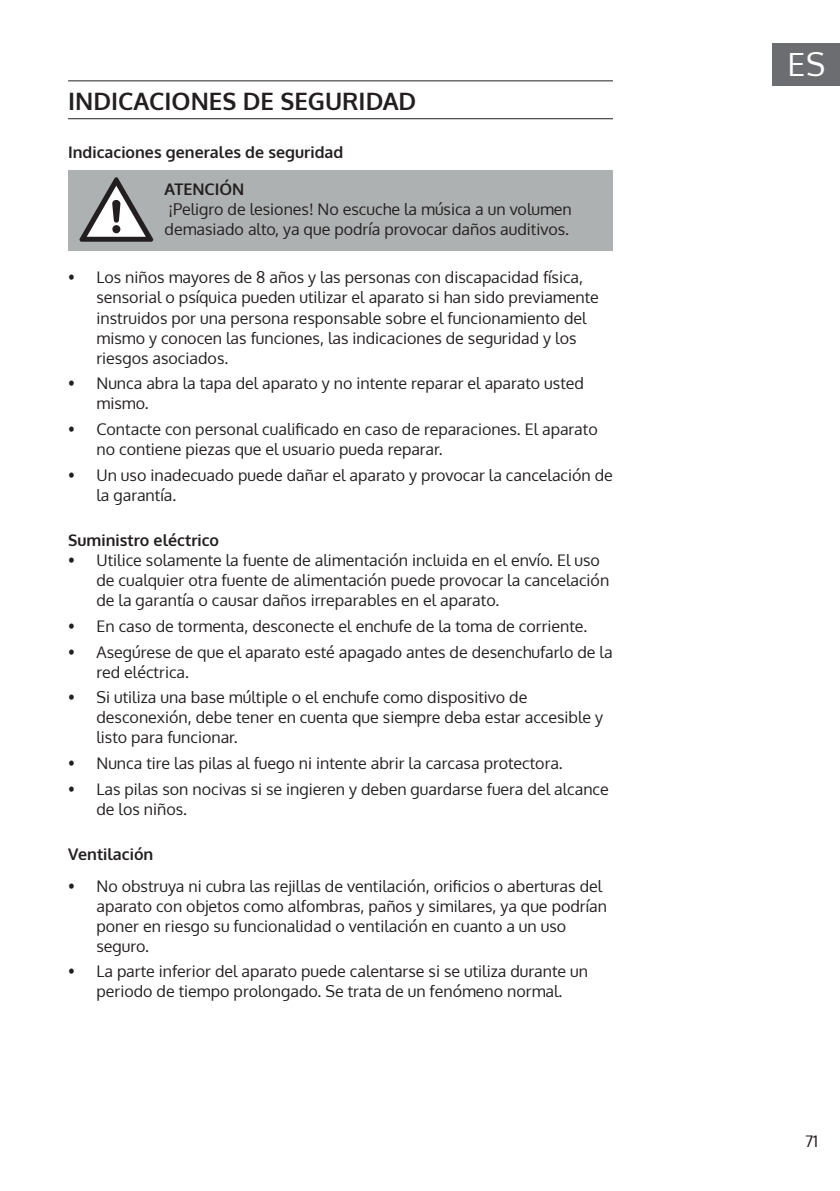
<style>
.page{position:relative;width:840px;height:1191px;background:#fff}
.page>*{position:absolute;margin:0;border:0;box-sizing:border-box;transform-origin:0 0}
.t1{font:32px "Oxygen";color:#fff}
.Super_Headline{font:700 24px "Oxygen";color:#231f20}
.Base_Text_HINWEIS_gr{font:16px/20px "Oxygen";color:#231f20}
.Headline{font:700 16px "Oxygen";color:#231f20}
.Base_Text{font:700 16px "Oxygen";color:#231f20}
.s1{font-weight:700}
</style>
<div class="page">
<div style="left:772px;top:43px;width:67px;height:42px;background:#6c6d70"></div>
<hr style="left:68px;top:80px;width:544px;height:1px;background:#231f20">
<hr style="left:68px;top:118px;width:544px;height:1px;background:#231f20">
<div style="left:68px;top:170px;width:544px;height:80px;background:#aeb1b1"></div>
<svg style="left:79px;top:177px;width:74px;height:65px"></svg>
<p class="Super_Headline" style="left:68px;top:86px;width:349px">INDICACIONES DE SEGURIDAD</p>
<p class="Headline" style="left:68px;top:142px;width:276px">Indicaciones generales de seguridad</p>
<p class="Base_Text_HINWEIS_gr" style="left:164px;top:179px;width:408px"><span class="s1">ATENCIÓN<br></span>¡Peligro de lesiones! No escuche la música a un volumen demasiado alto, ya que podría provocar daños auditivos.</p>
<p class="Base_Text_HINWEIS_gr" style="left:96px;top:268px;width:503px;text-indent:-28px">• Los niños mayores de 8 años y las personas con discapacidad física, sensorial o psíquica pueden utilizar el aparato si han sido previamente instruidos por una persona responsable sobre el funcionamiento del mismo y conocen las funciones, las indicaciones de seguridad y los riesgos asociados.</p>
<p class="Base_Text_HINWEIS_gr" style="left:96px;top:373px;width:488px;text-indent:-28px">• Nunca abra la tapa del aparato y no intente reparar el aparato usted mismo.</p>
<p class="Base_Text_HINWEIS_gr" style="left:96px;top:419px;width:502px;text-indent:-28px">• Contacte con personal cualificado en caso de reparaciones. El aparato no contiene piezas que el usuario pueda reparar.</p>
<p class="Base_Text_HINWEIS_gr" style="left:96px;top:465px;width:517px;text-indent:-28px">• Un uso inadecuado puede dañar el aparato y provocar la cancelación de la garantía.</p>
<p class="Base_Text" style="left:68px;top:530px;width:152px">Suministro eléctrico</p>
<p class="Base_Text_HINWEIS_gr" style="left:96px;top:550px;width:514px;text-indent:-28px">• Utilice solamente la fuente de alimentación incluida en el envío. El uso de cualquier otra fuente de alimentación puede provocar la cancelación de la garantía o causar daños irreparables en el aparato.</p>
<p class="Base_Text_HINWEIS_gr" style="left:68px;top:616px;width:520px">• En caso de tormenta, desconecte el enchufe de la toma de corriente.</p>
<p class="Base_Text_HINWEIS_gr" style="left:96px;top:642px;width:517px;text-indent:-28px">• Asegúrese de que el aparato esté apagado antes de desenchufarlo de la red eléctrica.</p>
<p class="Base_Text_HINWEIS_gr" style="left:96px;top:687px;width:508px;text-indent:-28px">• Si utiliza una base múltiple o el enchufe como dispositivo de desconexión, debe tener en cuenta que siempre deba estar accesible y listo para funcionar.</p>
<p class="Base_Text_HINWEIS_gr" style="left:68px;top:753px;width:496px">• Nunca tire las pilas al fuego ni intente abrir la carcasa protectora.</p>
<p class="Base_Text_HINWEIS_gr" style="left:96px;top:779px;width:513px;text-indent:-28px">• Las pilas son nocivas si se ingieren y deben guardarse fuera del alcance de los niños.</p>
<p class="Headline" style="left:68px;top:844px;width:87px">Ventilación</p>
<p class="Base_Text_HINWEIS_gr" style="left:96px;top:876px;width:511px;text-indent:-28px">• No obstruya ni cubra las rejillas de ventilación, orificios o aberturas del aparato con objetos como alfombras, paños y similares, ya que podrían poner en riesgo su funcionalidad o ventilación en cuanto a un uso seguro.</p>
<p class="Base_Text_HINWEIS_gr" style="left:68px;top:961px;width:521px;text-align:center">• La parte inferior del aparato puede calentarse si se utiliza durante un periodo de tiempo prolongado. Se trata de un fenómeno normal.</p>
<h1 class="t1" style="left:787px;top:43px;width:39px">ES</h1>
<p class="Base_Text_HINWEIS_gr" style="left:804px;top:1130px;width:15px">71</p>
</div>
